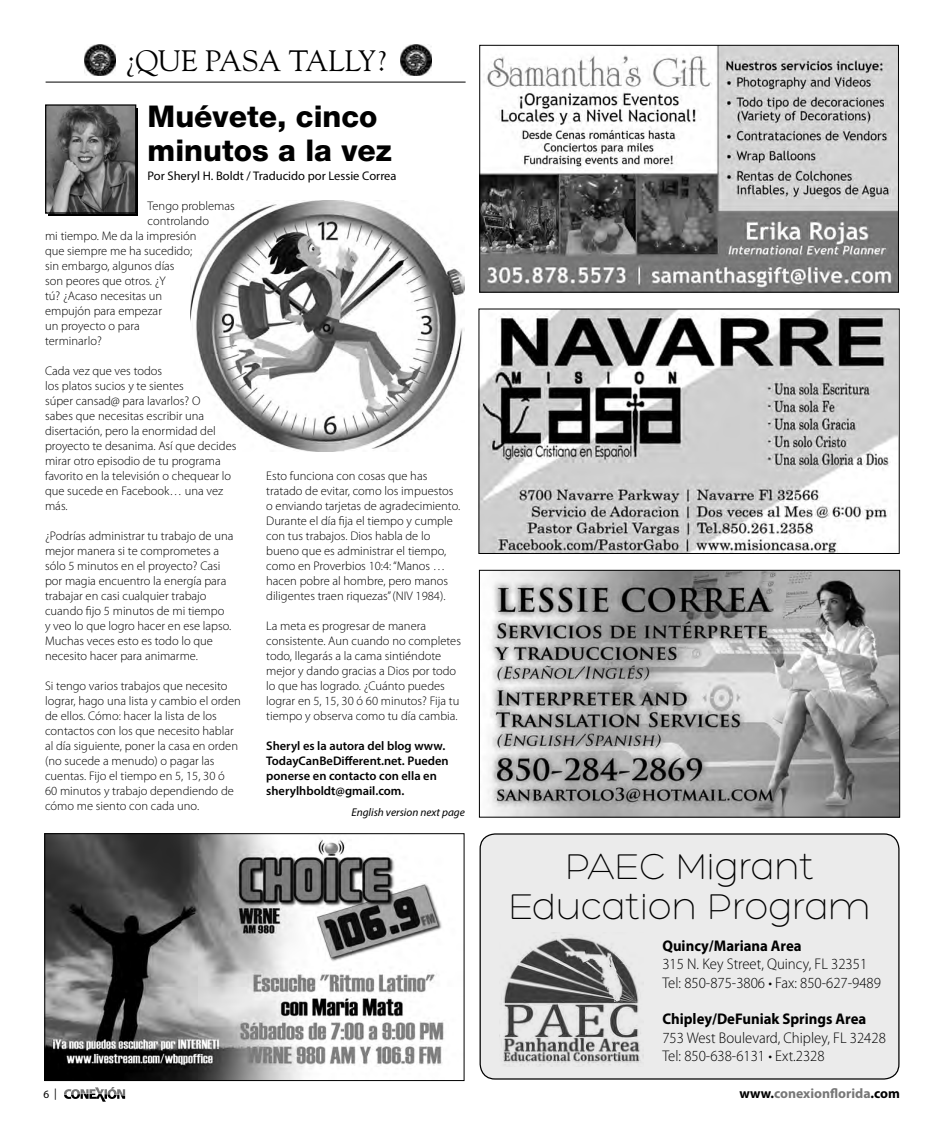
<style>
.page{position:relative;width:945px;height:1125px;background:#fff}
.page>*{position:absolute;margin:0;border:0;box-sizing:border-box;transform-origin:0 0}
.t1{font:300 38.75px/40px "Hero";color:#000;text-align:center}
.t2{font:800 30px/33.8px "Helvetica Neue";color:#000}
.t3{font:29.5px "Goudy";color:#000}
.t4{font:300 15.5px/18.4px "Myriad Pro";color:#000;scale:.95 1}
.t5{font:700 15.5px "Myriad Pro";color:#000;scale:.95 1}
.t6{font:700 13.75px "Myriad Pro";color:#777}
.t7{font:300 12.5px/15px "Myriad Pro";color:#000}
.t8{font:600 12.5px/15px "Myriad Pro";color:#000}
.t9{font:12.5px "Myriad Pro";color:#000}
.t10{font:italic 11.25px "Myriad Pro";color:#000}
.t11{font:11.25px "Myriad Pro";color:#000}
.s1{color:#000}
</style>
<div class="page">
<svg style="left:64px;top:1087px;width:61px;height:15px"></svg>
<img style="left:191px;top:200px;width:273px;height:252px">
<div style="left:480px;top:834px;width:419px;height:245px;background:#ebebeb;border-radius:15px"></div>
<div style="left:480px;top:833px;width:420px;height:247px;border:1px solid #000;border-radius:15px"></div>
<img style="left:503px;top:932px;width:141px;height:135px">
<img style="left:488px;top:572px;width:410px;height:244px">
<div style="left:479px;top:570px;width:421px;height:248px;border:1px solid #000"></div>
<img style="left:401px;top:45px;width:31px;height:31px">
<img style="left:85px;top:45px;width:30px;height:31px">
<hr style="left:46px;top:82px;width:420px;height:1px;background:#000">
<img style="left:481px;top:311px;width:417px;height:241px">
<div style="left:479px;top:309px;width:421px;height:245px;border:1px solid #000"></div>
<img style="left:481px;top:47px;width:416px;height:243px">
<div style="left:479px;top:45px;width:420px;height:247px;border:1px solid #000"></div>
<div style="left:48px;top:108px;width:90px;height:108px;background:#000"></div>
<img style="left:47px;top:106px;width:87px;height:106px">
<div style="left:45px;top:104px;width:91px;height:110px;border:1px solid #000"></div>
<img style="left:46px;top:835px;width:398px;height:244px">
<div style="left:44px;top:833px;width:420px;height:248px;border:1px solid #000"></div>
<h3 class="t3" style="left:126px;top:42px;width:262px">¿QUE PASA TALLY?</h3>
<h2 class="t2" style="left:148px;top:100px;width:246px">Muévete, cinco minutos a la vez</h2>
<p class="t9" style="left:148px;top:168px;width:250px">Por Sheryl H. Boldt / Traducido por Lessie Correa</p>
<p class="t7" style="left:148px;top:198px;width:89px">Tengo problemas</p>
<p class="t7" style="left:148px;top:213px;width:63px">controlando</p>
<p class="t7" style="left:45px;top:228px;width:153px">mi tiempo. Me da la impresión</p>
<p class="t7" style="left:45px;top:243px;width:149px">que siempre me ha sucedido;</p>
<p class="t7" style="left:45px;top:258px;width:131px">sin embargo, algunos días</p>
<p class="t7" style="left:45px;top:273px;width:122px">son peores que otros. ¿Y</p>
<p class="t7" style="left:45px;top:288px;width:119px">tú? ¿Acaso necesitas un</p>
<p class="t7" style="left:45px;top:303px;width:118px">empujón para empezar</p>
<p class="t7" style="left:45px;top:318px;width:96px">un proyecto o para</p>
<p class="t7" style="left:45px;top:333px;width:58px">terminarlo?</p>
<p class="t7" style="left:45px;top:363px;width:193px">Cada vez que ves todos<br>los platos sucios y te sientes<br>súper cansad@ para lavarlos? O<br>sabes que necesitas escribir una disertación, pero la enormidad del proyecto te desanima. Así que decides mirar otro episodio de tu programa favorito en la televisión o chequear lo que sucede en Facebook… una vez más.</p>
<p class="t7" style="left:45px;top:528px;width:190px">¿Podrías administrar tu trabajo de una mejor manera si te comprometes a sólo 5 minutos en el proyecto? Casi por magia encuentro la energía para trabajar en casi cualquier trabajo cuando fijo 5 minutos de mi tiempo<br>y veo lo que logro hacer en ese lapso.<br>Muchas veces esto es todo lo que necesito hacer para animarme.</p>
<p class="t7" style="left:45px;top:678px;width:197px">Si tengo varios trabajos que necesito lograr, hago una lista y cambio el orden de ellos. Cómo: hacer la lista de los contactos con los que necesito hablar al día siguiente, poner la casa en orden (no sucede a menudo) o pagar las cuentas. Fijo el tiempo en 5, 15, 30 ó<br>60 minutos y trabajo dependiendo de cómo me siento con cada uno.</p>
<p class="t7" style="left:266px;top:468px;width:196px">Esto funciona con cosas que has tratado de evitar, como los impuestos o enviando tarjetas de agradecimiento.<br>Durante el día fija el tiempo y cumple con tus trabajos. Dios habla de lo bueno que es administrar el tiempo, como en Proverbios 10:4: “Manos … hacen pobre al hombre, pero manos diligentes traen riquezas” (NIV 1984).</p>
<p class="t7" style="left:266px;top:618px;width:196px">La meta es progresar de manera consistente. Aun cuando no completes todo, llegarás a la cama sintiéndote mejor y dando gracias a Dios por todo lo que has logrado. ¿Cuánto puedes lograr en 5, 15, 30 ó 60 minutos? Fija tu tiempo y observa como tu día cambia.</p>
<p class="t8" style="left:266px;top:738px;width:184px">Sheryl es la autora del blog www.<br>TodayCanBeDifferent.net. Pueden ponerse en contacto con ella en sherylhboldt@gmail.com.</p>
<p class="t10" style="left:351px;top:806px;width:115px">English version next page</p>
<h1 class="t1" style="left:508px;top:847px;width:364px">PAEC Migrant<br>Education Program</h1>
<p class="t5" style="left:662px;top:936px;width:148px">Quincy/Mariana Area</p>
<p class="t4" style="left:662px;top:955px;width:232px">315 N. Key Street, Quincy, FL 32351<br>Tel: 850-875-3806 • Fax: 850-627-9489</p>
<p class="t5" style="left:662px;top:1009px;width:216px">Chipley/DeFuniak Springs Area</p>
<p class="t4" style="left:662px;top:1029px;width:237px">753 West Boulevard, Chipley, FL 32428<br>Tel: 850-638-6131 • Ext.2328</p>
<p class="t11" style="left:44px;top:1086px;width:15px">6 |</p>
<p class="t6" style="left:739px;top:1084px;width:162px"><span class="s1">www.</span>conexionflorida<span class="s1">.com</span></p>
</div>
